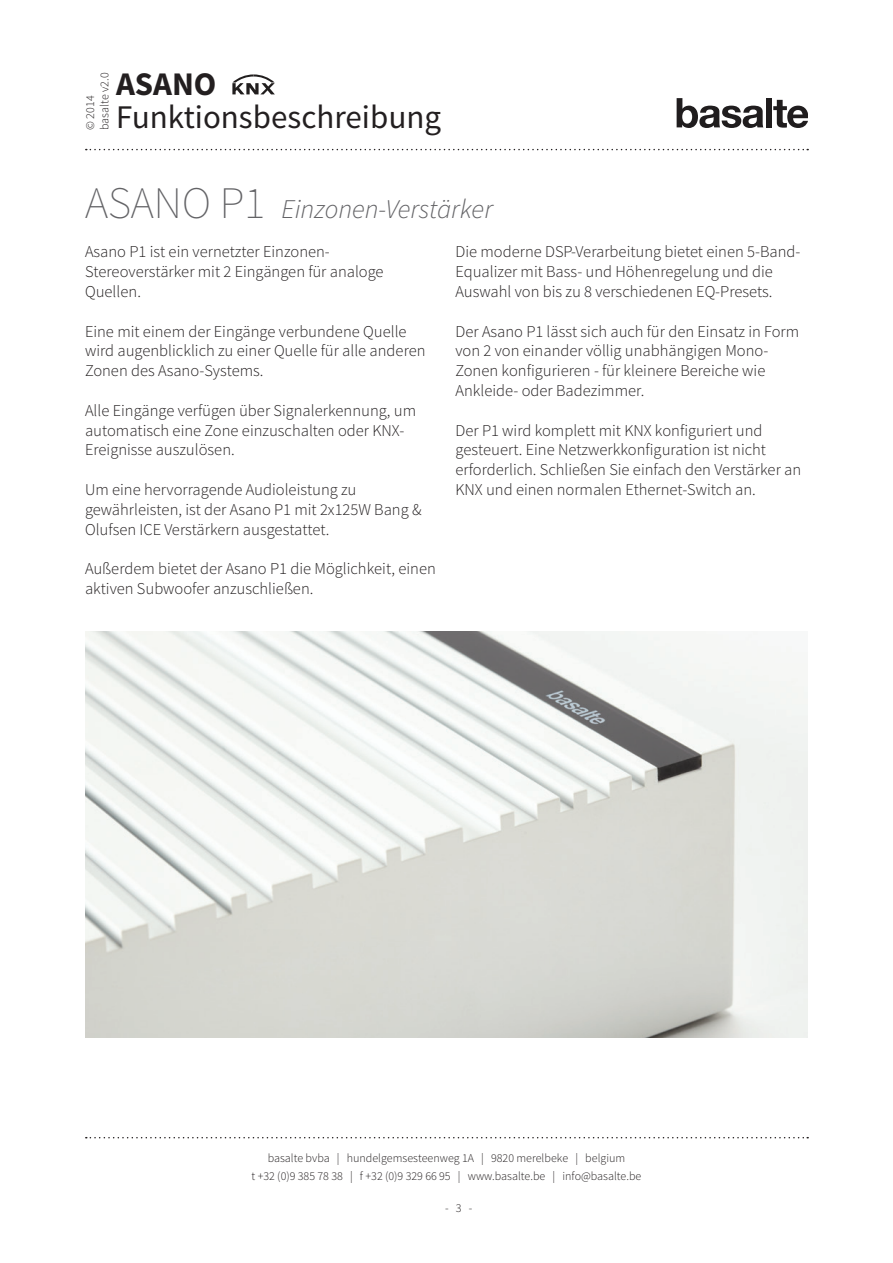
<style>
.page{position:relative;width:893px;height:1263px;background:#fff}
.page>*{position:absolute;margin:0;border:0;box-sizing:border-box;transform-origin:0 0}
.Paragraph_Style_1{font:200 45px "Source Sans Pro";color:#636366}
.t1{font:33px "Source Sans Pro";color:#231f20}
.t2{font:700 33px "Source Sans Pro";color:#231f20}
.Paragraph_Style_1-2{font:italic 300 27px "Source Sans Pro";color:#636366}
.Paragraph_Style_5{font:300 16.5px/19.8px "Source Sans Pro";color:#231f20}
.t3{font:300 12px/18px "Source Sans Pro";color:#231f20;text-align:center}
</style>
<div class="page">
<svg style="left:677px;top:98px;width:86px;height:30px"></svg>
<div style="left:766px;top:98px;width:6px;height:29px;background:#201d1e"></div>
<svg style="left:773px;top:100px;width:35px;height:28px"></svg>
<svg style="left:86px;top:149px;width:722px;height:1px"></svg>
<svg style="left:86px;top:1137px;width:722px;height:1px"></svg>
<svg style="left:232px;top:74px;width:43px;height:20px"></svg>
<img style="left:85px;top:631px;width:723px;height:406px">
<p class="t3" style="left:83px;top:130px;width:59px;line-height:14.4px;text-align:left;rotate:-90deg">© 2014 basalte v2.0</p>
<h2 class="t2" style="left:116px;top:63px;width:102px">ASANO</h2>
<h2 class="t1" style="left:116px;top:97px;width:327px">Funktionsbeschreibung</h2>
<p class="Paragraph_Style_1" style="left:85px;top:176px;width:182px">ASANO P1</p>
<p class="Paragraph_Style_1-2" style="left:281px;top:193px;width:213px">Einzonen-Verstärker</p>
<p class="Paragraph_Style_5" style="left:85px;top:242px;width:300px">Asano P1 ist ein vernetzter Einzonen-<br>Stereoverstärker mit 2 Eingängen für analoge<br>Quellen.</p>
<p class="Paragraph_Style_5" style="left:85px;top:321px;width:342px">Eine mit einem der Eingänge verbundene Quelle wird augenblicklich zu einer Quelle für alle anderen<br>Zonen des Asano-Systems.</p>
<p class="Paragraph_Style_5" style="left:85px;top:401px;width:332px">Alle Eingänge verfügen über Signalerkennung, um automatisch eine Zone einzuschalten oder KNX-<br>Ereignisse auszulösen.</p>
<p class="Paragraph_Style_5" style="left:85px;top:480px;width:338px">Um eine hervorragende Audioleistung zu gewährleisten, ist der Asano P1 mit 2x125W Bang &amp;<br>Olufsen ICE Verstärkern ausgestattet.</p>
<p class="Paragraph_Style_5" style="left:85px;top:559px;width:352px">Außerdem bietet der Asano P1 die Möglichkeit, einen aktiven Subwoofer anzuschließen.</p>
<p class="Paragraph_Style_5" style="left:455px;top:242px;width:346px">Die moderne DSP-Verarbeitung bietet einen 5-Band-<br>Equalizer mit Bass- und Höhenregelung und die<br>Auswahl von bis zu 8 verschiedenen EQ-Presets.</p>
<p class="Paragraph_Style_5" style="left:455px;top:321px;width:345px">Der Asano P1 lässt sich auch für den Einsatz in Form von 2 von einander völlig unabhängigen Mono-Zonen konfigurieren - für kleinere Bereiche wie Ankleide- oder Badezimmer.</p>
<p class="Paragraph_Style_5" style="left:455px;top:420px;width:347px">Der P1 wird komplett mit KNX konfiguriert und gesteuert. Eine Netzwerkkonfiguration ist nicht erforderlich. Schließen Sie einfach den Verstärker an KNX und einen normalen Ethernet-Switch an.</p>
<p class="t3" style="left:252px;top:1149px;width:391px">basalte bvba | hundelgemsesteenweg 1A | 9820 merelbeke | belgium<br>t +32 (0)9 385 78 38 | f +32 (0)9 329 66 95 | www.basalte.be | info@basalte.be</p>
<p class="t3" style="left:445px;top:1199px;width:29px">- 3 -</p>
</div>
